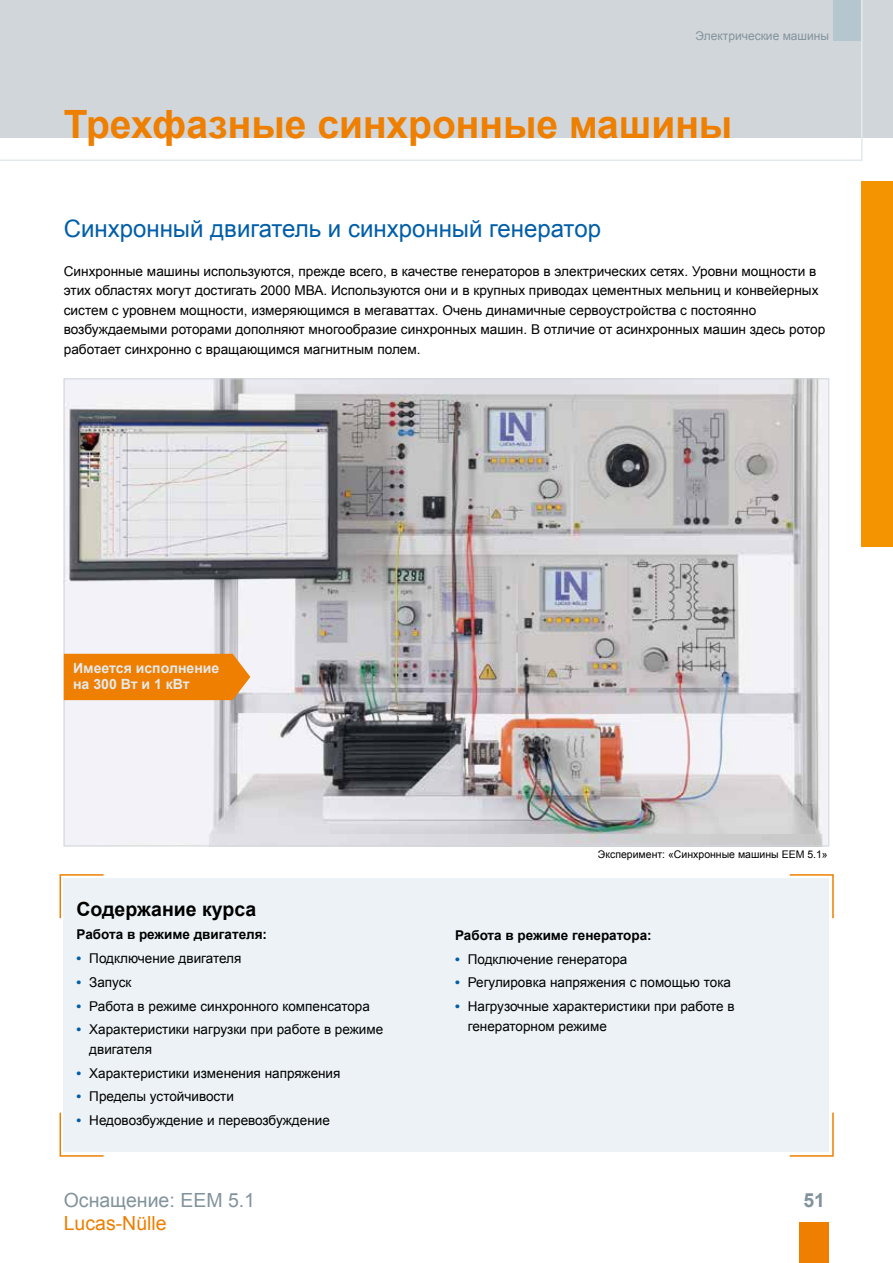
<style>
.page{position:relative;width:893px;height:1263px;background:#fff}
.page>*{position:absolute;margin:0;border:0;box-sizing:border-box;transform-origin:0 0}
.t1{font:700 39px "Arial";color:#ee7f00}
.t2{font:24px "Arial";color:#005ea8}
.t3{font:19.5px "Arial";color:#82939c}
.t4{font:700 19.5px "Arial";color:#000}
.t5{font:19.5px "Arial";color:#ee7f00}
.t6{font:700 19.5px "Arial";color:#82939c}
.t7{font:700 14.1px/16.5px "Arial";color:#e3e9ec}
.t8{font:13.5px/19.5px "Arial";color:#000}
.t9{font:700 13.5px "Arial";color:#000}
.t10{font:12px "Arial";color:#82939c}
.t11{font:10.5px "Arial";color:#000}
.s1{font-weight:700;color:#005ea8}
</style>
<div class="page">
<div style="left:0;top:0;width:893px;height:138px;background:#d1d6da"></div>
<svg style="left:0;top:0;width:863px;height:161px"></svg>
<img style="left:66px;top:380px;width:761px;height:464px">
<div style="left:64px;top:654px;width:186px;height:46px;background:#ee7f00"></div>
<div style="left:861px;top:181px;width:32px;height:365px;background:#f39400"></div>
<div style="left:799px;top:1222px;width:30px;height:41px;background:#ee7f00"></div>
<div style="left:64px;top:878px;width:765px;height:274px;background:#ecf2f5"></div>
<svg style="left:59px;top:874px;width:45px;height:46px"></svg>
<svg style="left:789px;top:1112px;width:45px;height:45px"></svg>
<svg style="left:789px;top:874px;width:45px;height:45px"></svg>
<svg style="left:59px;top:1111px;width:45px;height:46px"></svg>
<p class="t10" style="left:696px;top:28px;width:135px">Электрические машины</p>
<h1 class="t1" style="left:64px;top:99px;width:670px">Трехфазные синхронные машины</h1>
<h2 class="t2" style="left:64px;top:213px;width:539px">Синхронный двигатель и синхронный генератор</h2>
<p class="t8" style="left:64px;top:261px;width:763px">Синхронные машины используются, прежде всего, в качестве генераторов в электрических сетях. Уровни мощности в этих областях могут достигать 2000 МВА. Используются они и в крупных приводах цементных мельниц и конвейерных систем с уровнем мощности, измеряющимся в мегаваттах. Очень динамичные сервоустройства с постоянно возбуждаемыми роторами дополняют многообразие синхронных машин. В отличие от асинхронных машин здесь ротор работает синхронно с вращающимся магнитным полем.</p>
<p class="t7" style="left:73px;top:660px;width:148px">Имеется исполнение на 300 Вт и 1 кВт</p>
<h3 class="t4" style="left:77px;top:896px;width:181px">Содержание курса</h3>
<p class="t9" style="left:77px;top:926px;width:192px">Работа в режиме двигателя:</p>
<p class="t8" style="left:77px;top:949px;width:166px"><span class="s1">•</span> Подключение двигателя</p>
<p class="t8" style="left:77px;top:973px;width:56px"><span class="s1">•</span> Запуск</p>
<p class="t8" style="left:77px;top:996px;width:295px"><span class="s1">•</span> Работа в режиме синхронного компенсатора</p>
<p class="t8" style="left:89px;top:1020px;width:295px;text-indent:-13px"><span class="s1">•</span> Характеристики нагрузки при работe в режиме двигателя</p>
<p class="t8" style="left:77px;top:1063px;width:265px"><span class="s1">•</span> Характеристики изменения напряжения</p>
<p class="t8" style="left:77px;top:1087px;width:159px"><span class="s1">•</span> Пределы устойчивости</p>
<p class="t8" style="left:77px;top:1111px;width:255px"><span class="s1">•</span> Недовозбуждение и перевозбуждение</p>
<h3 class="t3" style="left:64px;top:1187px;width:193px">Оснащение: EEM 5.1</h3>
<h3 class="t5" style="left:64px;top:1211px;width:104px">Lucas-Nülle</h3>
<p class="t11" style="left:598px;top:847px;width:231px">Эксперимент: «Синхронные машины ЕЕМ 5.1»</p>
<p class="t9" style="left:455px;top:926px;width:198px">Работа в режиме генератора:</p>
<p class="t8" style="left:455px;top:949px;width:174px"><span class="s1">•</span> Подключение генератора</p>
<p class="t8" style="left:455px;top:973px;width:278px"><span class="s1">•</span> Регулировка напряжения с помощью тока</p>
<p class="t8" style="left:468px;top:997px;width:268px;text-indent:-13px"><span class="s1">•</span> Нагрузочные характеристики при рaботе в генераторном режиме</p>
<h3 class="t6" style="left:803px;top:1187px;width:23px">51</h3>
</div>
